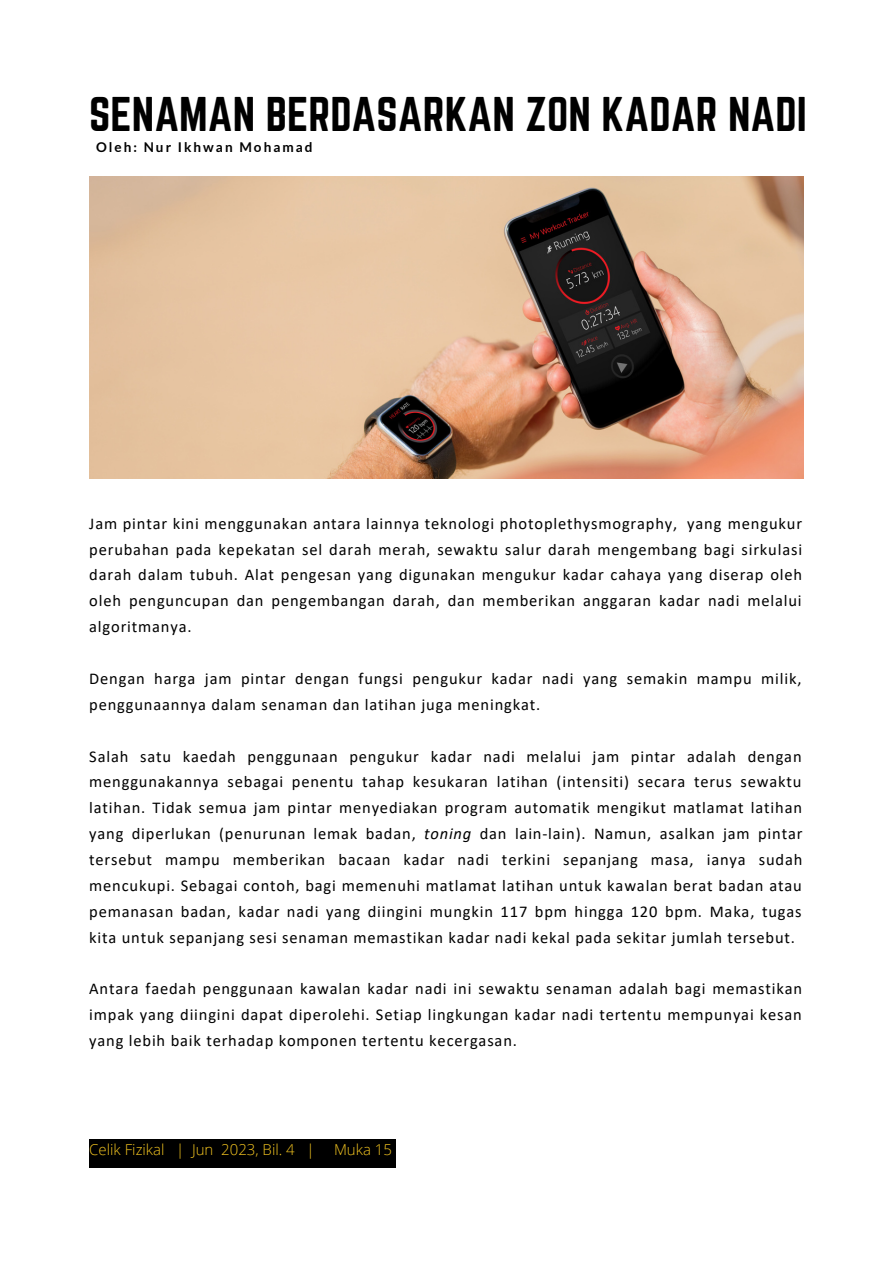
<style>
.page{position:relative;width:893px;height:1264px;background:#fff}
.page>*{position:absolute;margin:0;border:0;box-sizing:border-box;transform-origin:0 0}
.t1{font:42.6px "Norwester";color:#000}
.t2{font:16.5px/25.8px "Calibri";letter-spacing:.05em;color:#000;text-align:justify}
.t3{font:300 15px "Open Sans";color:#f4c520}
.t4{font:700 13.5px "Lato";letter-spacing:.15em;color:#000}
.s1{font-style:italic}
</style>
<div class="page">
<img style="left:89px;top:177px;width:714px;height:301px">
<div style="left:89px;top:1139px;width:307px;height:28px;background:#000"></div>
<p class="t1" style="left:89px;top:88px;width:719px">SENAMAN BERDASARKAN ZON KADAR NADI</p>
<p class="t4" style="left:96px;top:139px;width:218px">Oleh: Nur Ikhwan Mohamad</p>
<p class="t2" style="left:89px;top:511px;width:714px">Jam pintar kini menggunakan antara lainnya teknologi photoplethysmography, yang mengukur perubahan pada kepekatan sel darah merah, sewaktu salur darah mengembang bagi sirkulasi darah dalam tubuh. Alat pengesan yang digunakan mengukur kadar cahaya yang diserap oleh oleh penguncupan dan pengembangan darah, dan memberikan anggaran kadar nadi melalui algoritmanya.</p>
<p class="t2" style="left:89px;top:667px;width:713px">Dengan harga jam pintar dengan fungsi pengukur kadar nadi yang semakin mampu milik, penggunaannya dalam senaman dan latihan juga meningkat.</p>
<p class="t2" style="left:89px;top:744px;width:714px">Salah satu kaedah penggunaan pengukur kadar nadi melalui jam pintar adalah dengan menggunakannya sebagai penentu tahap kesukaran latihan (intensiti) secara terus sewaktu latihan. Tidak semua jam pintar menyediakan program automatik mengikut matlamat latihan yang diperlukan (penurunan lemak badan, <span class="s1">toning</span> dan lain-lain). Namun, asalkan jam pintar tersebut mampu memberikan bacaan kadar nadi terkini sepanjang masa, ianya sudah mencukupi. Sebagai contoh, bagi memenuhi matlamat latihan untuk kawalan berat badan atau pemanasan badan, kadar nadi yang diingini mungkin 117 bpm hingga 120 bpm. Maka, tugas kita untuk sepanjang sesi senaman memastikan kadar nadi kekal pada sekitar jumlah tersebut.</p>
<p class="t2" style="left:89px;top:977px;width:714px">Antara faedah penggunaan kawalan kadar nadi ini sewaktu senaman adalah bagi memastikan impak yang diingini dapat diperolehi. Setiap lingkungan kadar nadi tertentu mempunyai kesan yang lebih baik terhadap komponen tertentu kecergasan.</p>
<p class="t3" style="left:89px;top:1138px;width:227px">Celik Fizikal | Jun 2023, Bil. 4 |</p>
<p class="t3" style="left:334px;top:1138px;width:59px">Muka 15</p>
</div>
